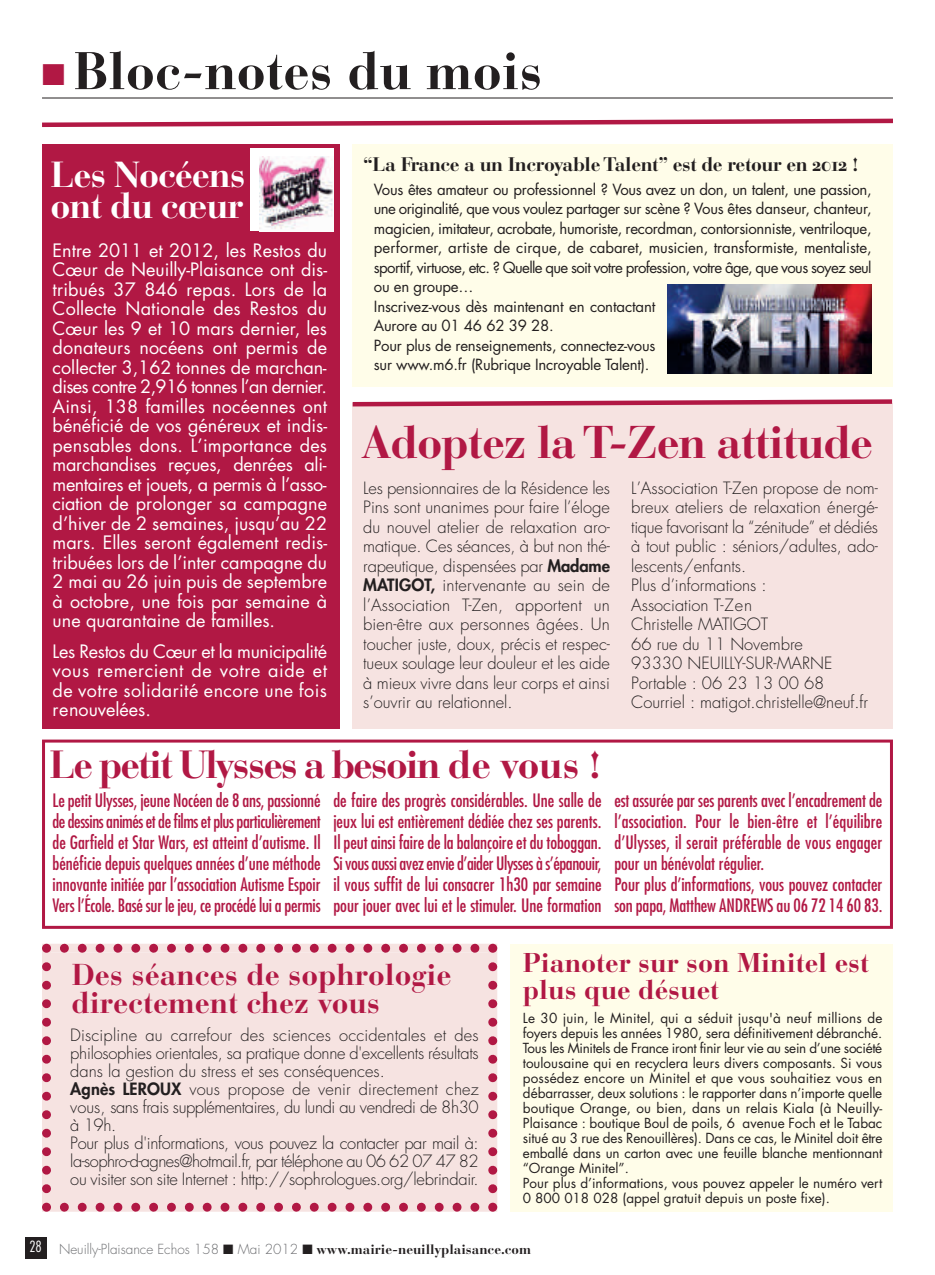
<style>
.page{position:relative;width:935px;height:1275px;background:#fff}
.page>*{position:absolute;margin:0;border:0;box-sizing:border-box;transform-origin:0 0}
.t1{font:52.5px "Bauer Bodoni Bold Os F";color:#231f20}
.t2{font:45.6px "Bauer Bodoni Bold Os F";letter-spacing:-.025em;color:#b11844}
.t3{font:39px "Bauer Bodoni Bold Os F";letter-spacing:-.05em;color:#b11844}
.t4{font:36px/31.5px "Bauer Bodoni Bold Os F";letter-spacing:-.03em;color:#fff}
.t5{font:30px/28.5px "Bauer Bodoni Bold Os F";color:#b11844}
.t6{font:27px/27px "Bauer Bodoni Bold Os F";color:#b11844}
.t7{font:19.5px "Bauer Bodoni Bold Os F";letter-spacing:-.02em;color:#231f20}
.t8{font:condensed 18px/21px "Futura";color:#b11844;text-align:justify}
.t9{font:18px/19.5px "Futura";letter-spacing:.005em;color:#fff;text-align:justify}
.t10{font:300 16.5px/19.5px "Futura";color:#231f20}
.t11{font:15px/19.5px "Futura";letter-spacing:-.015em;color:#231f20}
.t12{font:13.5px/15px "Futura";color:#231f20}
.t13{font:300 13.5px "Futura";color:#6c6d70}
.s1{color:#b11844}
.s2{font-weight:800}
.s3{font-stretch:condensed;font-size:15px;color:#fff}
.s4{color:#231f20}
.s5{font-family:"Bauer Bodoni Bold Os F";font-weight:400;color:#231f20}
</style>
<div class="page">
<hr style="left:42px;top:98px;width:850px;height:1px;background:#231f20">
<div style="left:25px;top:1237px;width:21px;height:21px;background:#231f20"></div>
<div style="left:352px;top:144px;width:540px;height:242px;background:#fffde9"></div>
<svg style="left:42px;top:118px;width:851px;height:9px"></svg>
<img style="left:667px;top:284px;width:204px;height:90px">
<div style="left:42px;top:943px;width:455px;height:268px;background:#f6e3e1"></div>
<div style="left:510px;top:943px;width:382px;height:268px;background:#fffde9"></div>
<div style="left:42px;top:144px;width:298px;height:585px;background:#b11844"></div>
<div style="left:250px;top:148px;width:84px;height:83px;background:#fff"></div>
<img style="left:259px;top:157px;width:74px;height:72px">
<div style="left:42px;top:739px;width:850px;height:190px;border:3px solid #b11844"></div>
<div style="left:352px;top:403px;width:540px;height:326px;background:#f6e3e1"></div>
<svg style="left:352px;top:399px;width:541px;height:10px"></svg>
<h1 class="t1" style="left:42px;top:51px;width:502px"><span class="s1">■</span> Bloc-notes du mois</h1>
<h3 class="t4" style="left:51px;top:162px;width:197px">Les Nocéens ont du cœur</h3>
<p class="t9" style="left:53px;top:242px;width:276px">Entre 2011 et 2012, les Restos du Cœur de Neuilly-Plaisance ont dis&shy;tribués 37 846 repas. Lors de la Collecte Nationale des Restos du Cœur les 9 et 10 mars dernier, les donateurs nocéens ont permis de collecter 3,162 tonnes de marchan&shy;dises contre 2,916 tonnes l’an dernier.<br>Ainsi, 138 familles nocéennes ont bénéficié de vos généreux et indis&shy;pensables dons. L’importance des marchandises reçues, denrées ali&shy;mentaires et jouets, a permis à l’asso&shy;ciation de prolonger sa campagne d’hiver de 2 semaines, jusqu’au 22 mars. Elles seront également redis&shy;tribuées lors de l’inter campagne du 2 mai au 26 juin puis de septembre à octobre, une fois par semaine à une quarantaine de familles.</p>
<p class="t9" style="left:53px;top:642px;width:276px">Les Restos du Cœur et la municipalité vous remercient de votre aide et de votre solidarité encore une fois renouvelées.</p>
<p class="t7" style="left:363px;top:157px;width:497px">“La France a un Incroyable Talent” est de retour en 2012 !</p>
<p class="t11" style="left:374px;top:181px;width:499px">Vous êtes amateur ou professionnel ? Vous avez un don, un talent, une passion, une originalité, que vous voulez partager sur scène ? Vous êtes danseur, chanteur, magicien, imitateur, acrobate, humoriste, recordman, contorsionniste, ventriloque, performer, artiste de cirque, de cabaret, musicien, transformiste, mentaliste, sportif, virtuose, etc. ? Quelle que soit votre profession, votre âge, que vous soyez seul ou en groupe…<br>Inscrivez-vous dès maintenant en contactant<br>Aurore au 01 46 62 39 28.<br>Pour plus de renseignements, connectez-vous<br>sur www.m6.fr (Rubrique Incroyable Talent).</p>
<h2 class="t2" style="left:361px;top:425px;width:513px">Adoptez la T-Zen attitude</h2>
<p class="t10" style="left:363px;top:479px;width:248px;text-align:justify">Les pensionnaires de la Résidence les Pins sont unanimes pour faire l’éloge du nouvel atelier de relaxation aro&shy;matique. Ces séances, à but non thé&shy;rapeutique, dispensées par <span class="s2">Madame MATIGOT,</span> intervenante au sein de l’Association T-Zen, apportent un bien-être aux personnes âgées. Un toucher juste, doux, précis et respec&shy;tueux soulage leur douleur et les aide à mieux vivre dans leur corps et ainsi s’ouvrir au relationnel.</p>
<p class="t10" style="left:631px;top:479px;width:248px">L’Association T-Zen propose de nom&shy;breux ateliers de relaxation énergé&shy;tique favorisant la “zénitude” et dédiés à tout public : séniors/adultes, ado&shy;lescents/enfants.<br>Plus d’informations :<br>Association T-Zen<br>Christelle MATIGOT<br>66 rue du 11 Novembre<br>93330 NEUILLY-SUR-MARNE<br>Portable : 06 23 13 00 68<br>Courriel : matigot.christelle@neuf.fr</p>
<h3 class="t3" style="left:49px;top:749px;width:553px">Le petit Ulysses a besoin de vous !</h3>
<p class="t8" style="left:52px;top:791px;width:269px">Le petit Ulysses, jeune Nocéen de 8 ans, passionné de dessins animés et de films et plus particulièrement de Garfield et Star Wars, est atteint d’autisme. Il bénéficie depuis quelques années d’une méthode innovante initiée par l’association Autisme Espoir Vers l’École. Basé sur le jeu, ce procédé lui a permis</p>
<p class="t8" style="left:333px;top:791px;width:269px">de faire des progrès considérables. Une salle de jeux lui est entièrement dédiée chez ses parents.<br>Il peut ainsi faire de la balançoire et du toboggan.<br>Si vous aussi avez envie d’aider Ulysses à s’épanouir, il vous suffit de lui consacrer 1h30 par semaine pour jouer avec lui et le stimuler. Une formation</p>
<p class="t8" style="left:614px;top:791px;width:269px;text-align:left">est assurée par ses parents avec l’encadrement de l’association. Pour le bien-être et l’équilibre d’Ulysses, il serait préférable de vous engager pour un bénévolat régulier.<br>Pour plus d’informations, vous pouvez contacter son papa, Matthew ANDREWS au 06 72 14 60 83.</p>
<h3 class="t5" style="left:72px;top:963px;width:381px">Des séances de sophrologie directement chez vous</h3>
<p class="t10" style="left:70px;top:1027px;width:410px;line-height:18px">Discipline au carrefour des sciences occidentales et des philosophies orientales, sa pratique donne d'excellents résultats dans la gestion du stress et ses conséquences.<br><span class="s2">Agnès LEROUX</span> vous propose de venir directement chez vous, sans frais supplémentaires, du lundi au vendredi de 8h30 à 19h.<br>Pour plus d'informations, vous pouvez la contacter par mail à: la-sophro-d-agnes@hotmail.fr, par téléphone au 06 62 07 47 82 ou visiter son site Internet : http://sophrologues.org/lebrindair.</p>
<h3 class="t6" style="left:522px;top:952px;width:348px">Pianoter sur son Minitel est plus que désuet</h3>
<p class="t12" style="left:522px;top:1011px;width:361px">Le 30 juin, le Minitel, qui a séduit jusqu'à neuf millions de foyers dep uis les années 1980, sera définitivement débranché.<br>Tous les Minitels de France iront finir leur vie au sein d’une société toulousaine qui en recyclera leurs divers composants. Si vous possédez encore un Minitel et que vous souhaitiez vous en débarrasser, deux solutions : le rapporter dans n’importe quelle boutique Orange, ou bien, dans un relais Kiala (à Neuilly-Plaisance : boutique Boul de poils, 6 avenue Foch et le Tabac situé au 3 rue des Renouillères). Dans ce cas, le Minitel doit être emballé dans un carton avec une feuille blanche mentionnant “Orange Minitel”.<br>Pour plus d’informations, vous pouvez appeler le numéro vert 0 800 018 028 (appel gratuit depuis un poste fixe).</p>
<p class="t13" style="left:29px;top:1242px;width:503px"><span class="s3">28</span> Neuilly-Plaisance Echos 158 <span class="s4">■</span> Mai 2012 <span class="s4">■</span> <span class="s5">www.mairie-neuillyplaisance.com</span></p>
</div>
